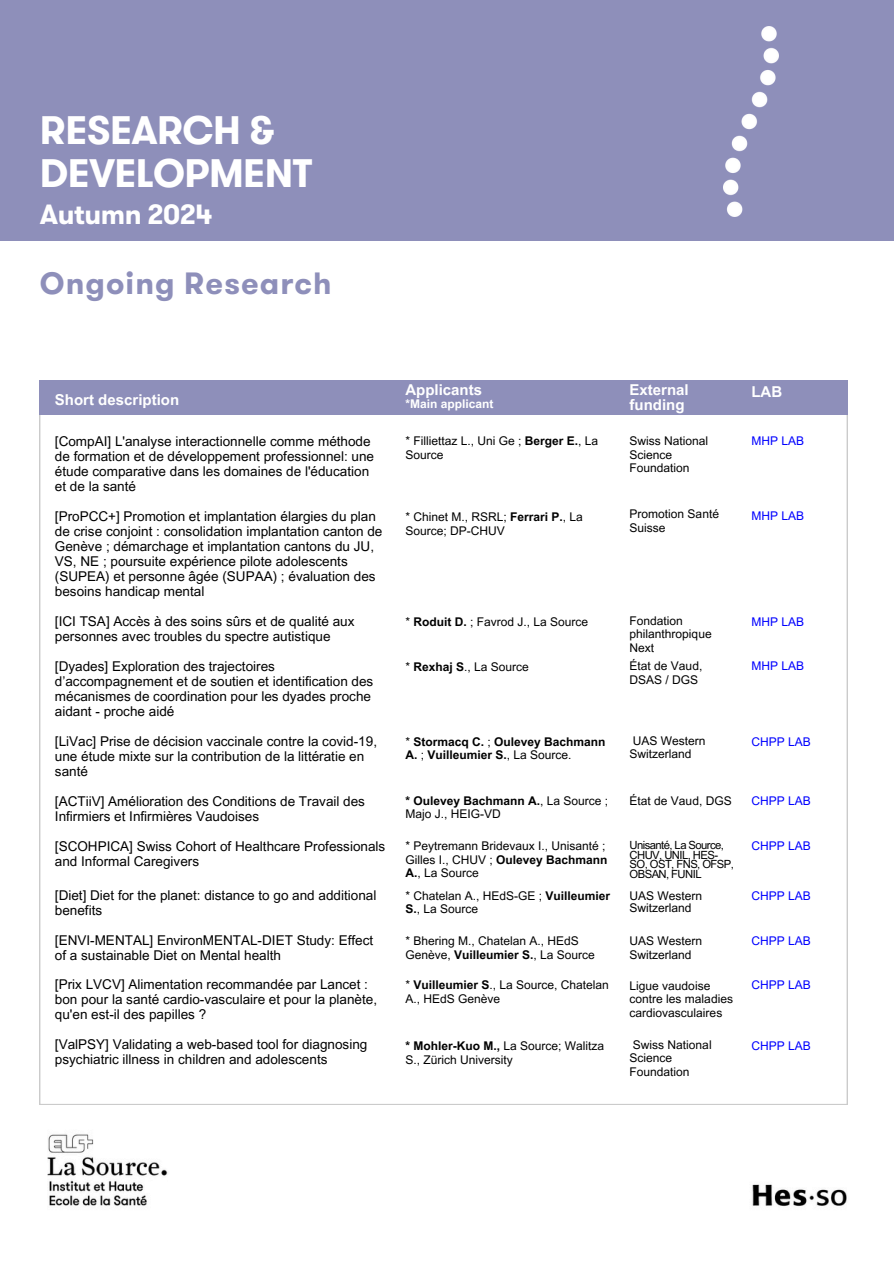
<style>
.page{position:relative;width:894px;height:1264px;background:#fff}
.page>*{position:absolute;margin:0;border:0;box-sizing:border-box;transform-origin:0 0}
.t1{font:700 39.75px/42.8px "GT Walsheim";letter-spacing:-.015em;color:#fff}
.t2{font:700 30.75px "GT Walsheim";letter-spacing:.035em;color:#8e8fba}
.t3{font:700 27.75px "GT Walsheim";letter-spacing:-.015em;color:#fff}
.t4{font:700 15px/14.7px "Arial MT Pro";color:#fff}
.t5{font:13.5px/15px "Arial MT Pro";color:#000}
.t6{font:12px/13.5px "Arial MT Pro";color:#000}
.t7{font:12px "Arial MT Pro";color:#00f}
.t8{font:700 12px/13.5px "Arial MT Pro";color:#000}
.t9{font:700 12px "Arial MT Pro";color:#fff}
.t10{font:11.25px/9.8px "Arial MT Pro";letter-spacing:-.05em;color:#000}
.s1{font-weight:700}
.s2{font-weight:400}
</style>
<div class="page">
<img style="left:39px;top:1095px;width:809px;height:112px">
<div style="left:0;top:0;width:893px;height:240px;background:#8e8fba"></div>
<svg style="left:39px;top:415px;width:808px;height:689px"></svg>
<div style="left:39px;top:381px;width:808px;height:34px;background:#8e8fba"></div>
<img style="left:723px;top:27px;width:55px;height:190px">
<h1 class="t1" style="left:40px;top:112px;width:274px">RESEARCH &amp;<br>DEVELOPMENT</h1>
<h2 class="t3" style="left:40px;top:203px;width:174px">Autumn 2024</h2>
<p class="t2" style="left:40px;top:271px;width:293px">Ongoing Research</p>
<h6 class="t4" style="left:55px;top:394px;width:126px">Short description</h6>
<h2 class="t5" style="left:55px;top:435px;width:320px">[CompAI] L'analyse interactionnelle comme méthode de formation et de développement professionnel: une étude comparative dans les domaines de l'éducation et de la santé</h2>
<h4 class="t5" style="left:55px;top:510px;width:329px">[ProPCC+] Promotion et implantation élargies du plan de crise conjoint : consolidation implantation canton de Genève ; démarchage et implantation cantons du JU, VS, NE ; poursuite expérience pilote adolescents (SUPEA) et personne âgée (SUPAA) ; évaluation des besoins handicap mental</h4>
<p class="t5" style="left:55px;top:615px;width:301px">[ICI TSA] Accès à des soins sûrs et de qualité aux personnes avec troubles du spectre autistique</p>
<p class="t5" style="left:55px;top:660px;width:320px">[Dyades] Exploration des trajectoires d’accompagnement et de soutien et identification des mécanismes de coordination pour les dyades proche aidant - proche aidé</p>
<h3 class="t5" style="left:55px;top:735px;width:323px">[LiVac] Prise de décision vaccinale contre la covid-19, une étude mixte sur la contribution de la littératie en santé</h3>
<h4 class="t5" style="left:55px;top:795px;width:311px">[ACTiiV] Amélioration des Conditions de Travail des<br>Infirmiers et Infirmières Vaudoises</h4>
<h5 class="t5" style="left:55px;top:840px;width:332px">[SCOHPICA] Swiss Cohort of Healthcare Professionals and Informal Caregivers</h5>
<h5 class="t5" style="left:55px;top:889px;width:323px">[Diet] Diet for the planet: distance to go and additional benefits</h5>
<h5 class="t5" style="left:55px;top:934px;width:320px">[ENVI-MENTAL] EnvironMENTAL-DIET Study: Effect of a sustainable Diet on Mental health</h5>
<h5 class="t5" style="left:55px;top:978px;width:323px">[Prix LVCV] Alimentation recommandée par Lancet : bon pour la santé cardio-vasculaire et pour la planète, qu'en est-il des papilles ?</h5>
<h5 class="t5" style="left:55px;top:1038px;width:314px">[ValPSY] Validating a web-based tool for diagnosing psychiatric illness in children and adolescents</h5>
<h6 class="t4" style="left:405px;top:384px;width:78px">Applicants</h6>
<h6 class="t9" style="left:405px;top:399px;width:90px">*Main applicant</h6>
<h6 class="t4" style="left:629px;top:384px;width:61px">External funding</h6>
<h6 class="t4" style="left:751px;top:386px;width:32px">LAB</h6>
<h5 class="t6" style="left:405px;top:436px;width:194px">* Filliettaz L., Uni Ge ; <span class="s1">Berger E.</span>, La<br>Source</h5>
<h5 class="t6" style="left:405px;top:511px;width:179px">* Chinet M., RSRL; <span class="s1">Ferrari P.</span>, La<br>Source; DP-CHUV</h5>
<p class="t6" style="left:629px;top:436px;width:80px">Swiss National<br>Science<br>Foundation</p>
<p class="t6" style="left:629px;top:509px;width:91px">Promotion Santé<br>Suisse</p>
<p class="t7" style="left:751px;top:436px;width:54px">MHP LAB</p>
<p class="t7" style="left:751px;top:511px;width:54px">MHP LAB</p>
<h5 class="t6" style="left:405px;top:616px;width:184px">* <span class="s1">Roduit D.</span> ; Favrod J., La Source</h5>
<h5 class="t6" style="left:405px;top:662px;width:125px">* <span class="s1">Rexhaj S</span>., La Source</h5>
<p class="t6" style="left:629px;top:615px;width:84px">Fondation philanthropique<br>Next</p>
<p class="t6" style="left:629px;top:661px;width:74px">État de Vaud,<br>DSAS / DGS</p>
<p class="t7" style="left:751px;top:617px;width:54px">MHP LAB</p>
<p class="t7" style="left:751px;top:661px;width:54px">MHP LAB</p>
<h5 class="t8" style="left:405px;top:736px;width:201px"><span class="s2">*</span> Stormacq C. <span class="s2">;</span> Oulevey Bachmann<br>A. <span class="s2">;</span> Vuilleumier S.<span class="s2">, La Source.</span></h5>
<p class="t6" style="left:405px;top:795px;width:204px"><span class="s1">* Oulevey Bachmann A.</span>, La Source ;<br>Majo J., HEIG-VD</p>
<p class="t6" style="left:405px;top:841px;width:203px">* Peytremann Bridevaux I., Unisanté ;<br>Gilles I., CHUV ; <span class="s1">Oulevey Bachmann<br>A.</span>, La Source</p>
<p class="t6" style="left:405px;top:890px;width:206px">* Chatelan A., HEdS-GE ; <span class="s1">Vuilleumier<br>S.</span>, La Source</p>
<p class="t6" style="left:405px;top:935px;width:191px">* Bhering M., Chatelan A., HEdS<br>Genève, <span class="s1">Vuilleumier S.</span>, La Source</p>
<p class="t6" style="left:405px;top:979px;width:205px">* <span class="s1">Vuilleumier S</span>., La Source, Chatelan<br>A., HEdS Genève</p>
<p class="t6" style="left:405px;top:1040px;width:200px"><span class="s1">* Mohler-Kuo M.,</span> La Source; Walitza<br>S., Zürich University</p>
<p class="t6" style="left:629px;top:735px;width:78px">UAS Western<br>Switzerland</p>
<p class="t6" style="left:629px;top:796px;width:104px">État de Vaud, DGS</p>
<p class="t10" style="left:629px;top:841px;width:106px">Unisanté, La Source,<br>CHUV, UNIL, HES-<br>SO, OST, FNS, OFSP,<br>OBSAN, FUNIL</p>
<p class="t6" style="left:629px;top:891px;width:74px;line-height:12px">UAS Western<br>Switzerland</p>
<p class="t6" style="left:629px;top:935px;width:74px">UAS Western<br>Switzerland</p>
<p class="t6" style="left:629px;top:980px;width:105px">Ligue vaudoise contre les maladies cardiovasculaires</p>
<p class="t6" style="left:629px;top:1039px;width:84px">Swiss National<br>Science<br>Foundation</p>
<p class="t7" style="left:751px;top:737px;width:61px">CHPP LAB</p>
<p class="t7" style="left:751px;top:796px;width:61px">CHPP LAB</p>
<h6 class="t7" style="left:751px;top:841px;width:61px">CHPP LAB</h6>
<h6 class="t7" style="left:751px;top:890px;width:61px">CHPP LAB</h6>
<h6 class="t7" style="left:751px;top:936px;width:61px">CHPP LAB</h6>
<h6 class="t7" style="left:751px;top:980px;width:61px">CHPP LAB</h6>
<h6 class="t7" style="left:751px;top:1041px;width:61px">CHPP LAB</h6>
</div>
